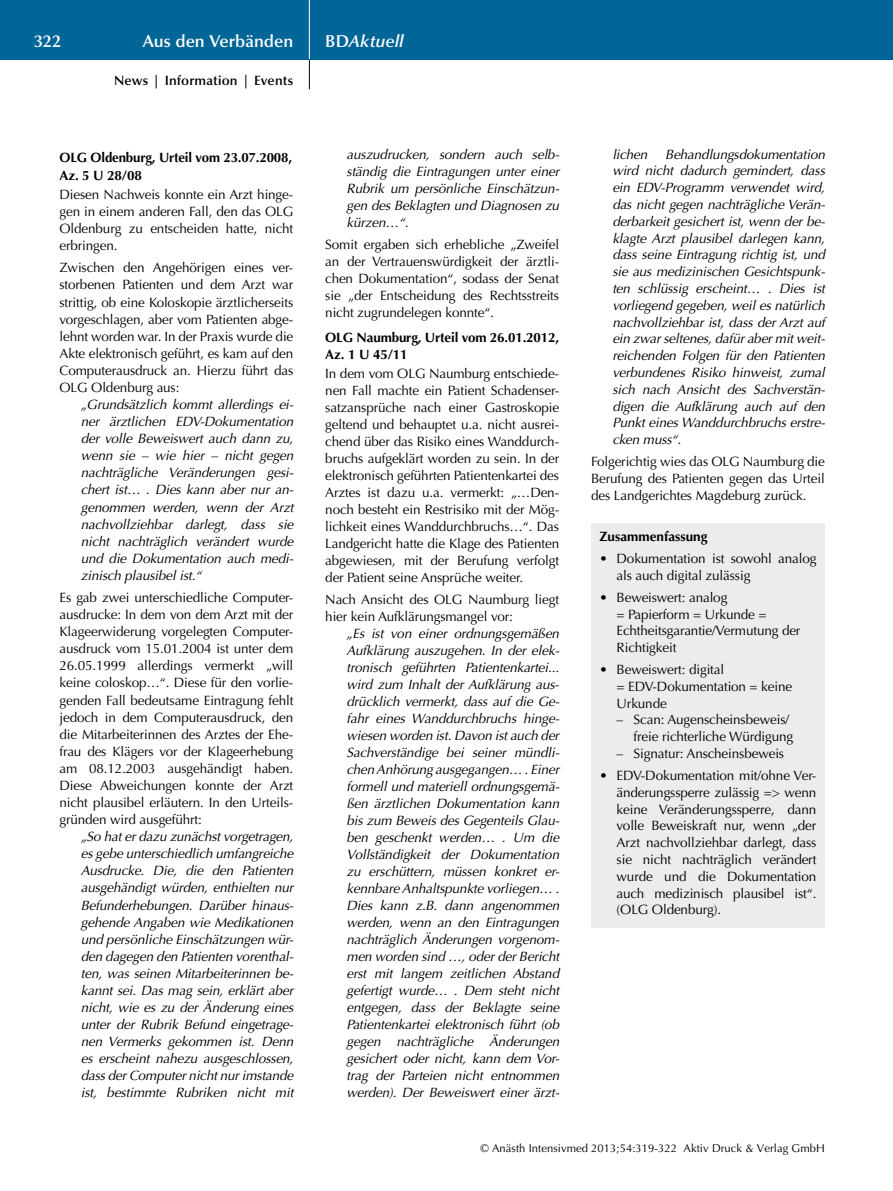
<style>
.page{position:relative;width:893px;height:1191px;background:#fff}
.page>*{position:absolute;margin:0;border:0;box-sizing:border-box;transform-origin:0 0}
.t1{font:600 17.25px "Optima";color:#fff}
.t2{font:italic 600 17.25px "Optima";letter-spacing:.005em;color:#fff}
.t3{font:italic 13.5px/17px "Optima";letter-spacing:-.01em;color:#000;text-align:justify}
.t4{font:13.5px/17.1px "Optima";letter-spacing:-.01em;color:#000;text-align:justify}
.t5{font:700 13.5px/18px "Optima";letter-spacing:-.01em;color:#000}
.t6{font:600 13.5px "Optima";letter-spacing:.01em;color:#000}
.t7{font:11.25px "Optima";letter-spacing:.005em;color:#000}
.s1{font-style:normal}
</style>
<div class="page">
<div style="left:0;top:0;width:893px;height:60px;background:#006597"></div>
<hr style="left:309px;top:0;width:1px;height:60px;background:#fff">
<svg style="left:309px;top:60px;width:1px;height:29px"></svg>
<div style="left:591px;top:523px;width:234px;height:404px;background:#ececec"></div>
<p class="t1" style="left:34px;top:31px;width:28px">322</p>
<p class="t1" style="left:143px;top:31px;width:152px">Aus den Verbänden</p>
<p class="t2" style="left:325px;top:31px;width:80px"><span class="s1">BD</span>Aktuell</p>
<p class="t6" style="left:114px;top:73px;width:181px">News | Information | Events</p>
<p class="t5" style="left:60px;top:148px;width:234px">OLG Oldenburg, Urteil vom 23.07.2008,<br>Az. 5 U 28/08</p>
<p class="t4" style="left:60px;top:186px;width:235px">Diesen Nachweis konnte ein Arzt hinge&shy;gen in einem anderen Fall, den das OLG Oldenburg zu entscheiden hatte, nicht erbringen.</p>
<p class="t4" style="left:60px;top:259px;width:235px">Zwischen den Angehörigen eines ver&shy;storbenen Patienten und dem Arzt war strittig, ob eine Koloskopie ärztlicherseits vorgeschlagen, aber vom Patienten abge&shy;lehnt worden war. In der Praxis wurde die Akte elektronisch geführt, es kam auf den Computerausdruck an. Hierzu führt das OLG Oldenburg aus:</p>
<p class="t3" style="left:81px;top:396px;width:214px">„Grundsätzlich kommt allerdings ei&shy;ner ärztlichen EDV-Dokumentation der volle Beweiswert auch dann zu, wenn sie – wie hier – nicht gegen nachträgliche Veränderungen gesi&shy;chert ist… . Dies kann aber nur an&shy;genommen werden, wenn der Arzt nachvollziehbar darlegt, dass sie nicht nachträglich verändert wurde und die Dokumentation auch medi&shy;zinisch plausibel ist.“</p>
<p class="t4" style="left:60px;top:589px;width:235px">Es gab zwei unterschiedliche Computer&shy;ausdrucke: In dem von dem Arzt mit der Klageerwiderung vorgelegten Computer&shy;ausdruck vom 15.01.2004 ist unter dem 26.05.1999 allerdings vermerkt „will keine coloskop…“. Diese für den vorlie&shy;genden Fall bedeutsame Eintragung fehlt jedoch in dem Computerausdruck, den die Mitarbeiterinnen des Arztes der Ehe&shy;frau des Klägers vor der Klageerhebung am 08.12.2003 ausgehändigt haben.<br>Diese Abweichungen konnte der Arzt nicht plausibel erläutern. In den Urteils&shy;gründen wird ausgeführt:</p>
<p class="t3" style="left:81px;top:828px;width:214px">„So hat er dazu zunächst vorgetragen, es gebe unterschiedlich umfangreiche Ausdrucke. Die, die den Patienten ausgehändigt würden, enthielten nur Befunderhebungen. Darüber hinaus&shy;gehende Angaben wie Medikationen und persönliche Einschätzungen wür&shy;den dagegen den Patienten vorenthal&shy;ten, was seinen Mitarbeiterinnen be&shy;kannt sei. Das mag sein, erklärt aber nicht, wie es zu der Änderung eines unter der Rubrik Befund eingetrage&shy;nen Vermerks gekommen ist. Denn es erscheint nahezu ausgeschlossen, dass der Computer nicht nur imstande ist, bestimmte Rubriken nicht mit</p>
<p class="t3" style="left:347px;top:146px;width:214px">auszudrucken, sondern auch selb&shy;ständig die Eintragungen unter einer Rubrik um persönliche Einschätzun&shy;gen des Beklagten und Diagnosen zu kürzen…“.</p>
<p class="t4" style="left:325px;top:236px;width:235px">Somit ergaben sich erhebliche „Zweifel an der Vertrauenswürdigkeit der ärztli&shy;chen Dokumentation“, sodass der Senat sie „der Entscheidung des Rechtsstreits nicht zugrundelegen konnte“.</p>
<p class="t5" style="left:325px;top:329px;width:235px;line-height:17px">OLG Naumburg, Urteil vom 26.01.2012,<br>Az. 1 U 45/11</p>
<p class="t4" style="left:325px;top:365px;width:235px">In dem vom OLG Naumburg entschiede&shy;nen Fall machte ein Patient Schadenser&shy;satzansprüche nach einer Gastroskopie geltend und behauptet u.a. nicht ausrei&shy;chend über das Risiko eines Wanddurch&shy;bruchs aufgeklärt worden zu sein. In der elektronisch geführten Patientenkartei des Arztes ist dazu u.a. vermerkt: „…Den&shy;noch besteht ein Restrisiko mit der Mög&shy;lichkeit eines Wanddurchbruchs…“. Das Landgericht hatte die Klage des Patienten abgewiesen, mit der Berufung verfolgt der Patient seine Ansprüche weiter.</p>
<p class="t4" style="left:325px;top:591px;width:235px">Nach Ansicht des OLG Naumburg liegt hier kein Aufklärungsmangel vor:</p>
<p class="t3" style="left:347px;top:625px;width:214px">„Es ist von einer ordnungsgemäßen Aufklärung auszugehen. In der elek&shy;tronisch geführten Patientenkartei... wird zum Inhalt der Aufklärung aus&shy;drücklich vermerkt, dass auf die Ge&shy;fahr eines Wanddurchbruchs hinge&shy;wiesen worden ist. Davon ist auch der Sachverständige bei seiner mündli&shy;chen Anhörung ausgegangen… . Einer formell und materiell ordnungsgemä&shy;ßen ärztlichen Dokumentation kann bis zum Beweis des Gegenteils Glau&shy;ben geschenkt werden… . Um die Vollständigkeit der Dokumentation zu erschüttern, müssen konkret er&shy;kennbare Anhaltspunkte vorliegen… .<br>Dies kann z.B. dann angenommen werden, wenn an den Eintragungen nachträglich Änderungen vorgenom&shy;men worden sind …, oder der Bericht erst mit langem zeitlichen Abstand gefertigt wurde… . Dem steht nicht entgegen, dass der Beklagte seine Patientenkartei elektronisch führt (ob gegen nachträgliche Änderungen gesichert oder nicht, kann dem Vor&shy;trag der Parteien nicht entnommen werden). Der Beweiswert einer ärzt-</p>
<p class="t3" style="left:612px;top:146px;width:214px;text-indent:53px">Behandlungsdokumentation wird nicht dadurch gemindert, dass ein EDV-Programm verwendet wird, das nicht gegen nachträgliche Verän&shy;derbarkeit gesichert ist, wenn der be&shy;klagte Arzt plausibel darlegen kann, dass seine Eintragung richtig ist, und sie aus medizinischen Gesichtspunk&shy;ten schlüssig erscheint… . Dies ist vorliegend gegeben, weil es natürlich nachvollziehbar ist, dass der Arzt auf ein zwar seltenes, dafür aber mit weit&shy;reichenden Folgen für den Patienten verbundenes Risiko hinweist, zumal sich nach Ansicht des Sachverstän&shy;digen die Aufklärung auch auf den Punkt eines Wanddurchbruchs erstre&shy;cken muss“.</p>
<p class="t4" style="left:591px;top:453px;width:235px">Folgerichtig wies das OLG Naumburg die Berufung des Patienten gegen das Urteil des Landgerichtes Magdeburg zurück.</p>
<p class="t5" style="left:600px;top:528px;width:109px">Zusammenfassung</p>
<p class="t4" style="left:617px;top:550px;width:201px;text-indent:-17px">• Dokumentation ist sowohl analog als auch digital zulässig</p>
<p class="t4" style="left:617px;top:589px;width:185px;text-align:left;text-indent:-17px">• Beweiswert: analog<br>= Papierform = Urkunde =<br>Echtheitsgarantie/Vermutung der<br>Richtigkeit</p>
<p class="t4" style="left:617px;top:661px;width:177px;text-align:left;text-indent:-17px">• Beweiswert: digital<br>= EDV-Dokumentation = keine<br>Urkunde</p>
<p class="t4" style="left:634px;top:711px;width:161px;text-indent:-17px">– Scan: Augenscheinsbeweis/ freie richterliche Würdigung</p>
<p class="t4" style="left:617px;top:745px;width:169px">– Signatur: Anscheinsbeweis</p>
<p class="t4" style="left:617px;top:767px;width:201px;text-indent:-17px">• EDV-Dokumentation mit/ohne Ver&shy;änderungssperre zulässig =&gt; wenn keine Veränderungssperre, dann volle Beweiskraft nur, wenn „der Arzt nachvollziehbar darlegt, dass sie nicht nachträglich verändert wurde und die Dokumentation auch medizinisch plausibel ist“. (OLG Oldenburg).</p>
<p class="t3" style="left:612px;top:146px;width:37px">lichen</p>
<p class="t7" style="left:480px;top:1142px;width:346px">© Anästh Intensivmed 2013;54:319-322 Aktiv Druck &amp; Verlag GmbH</p>
</div>
